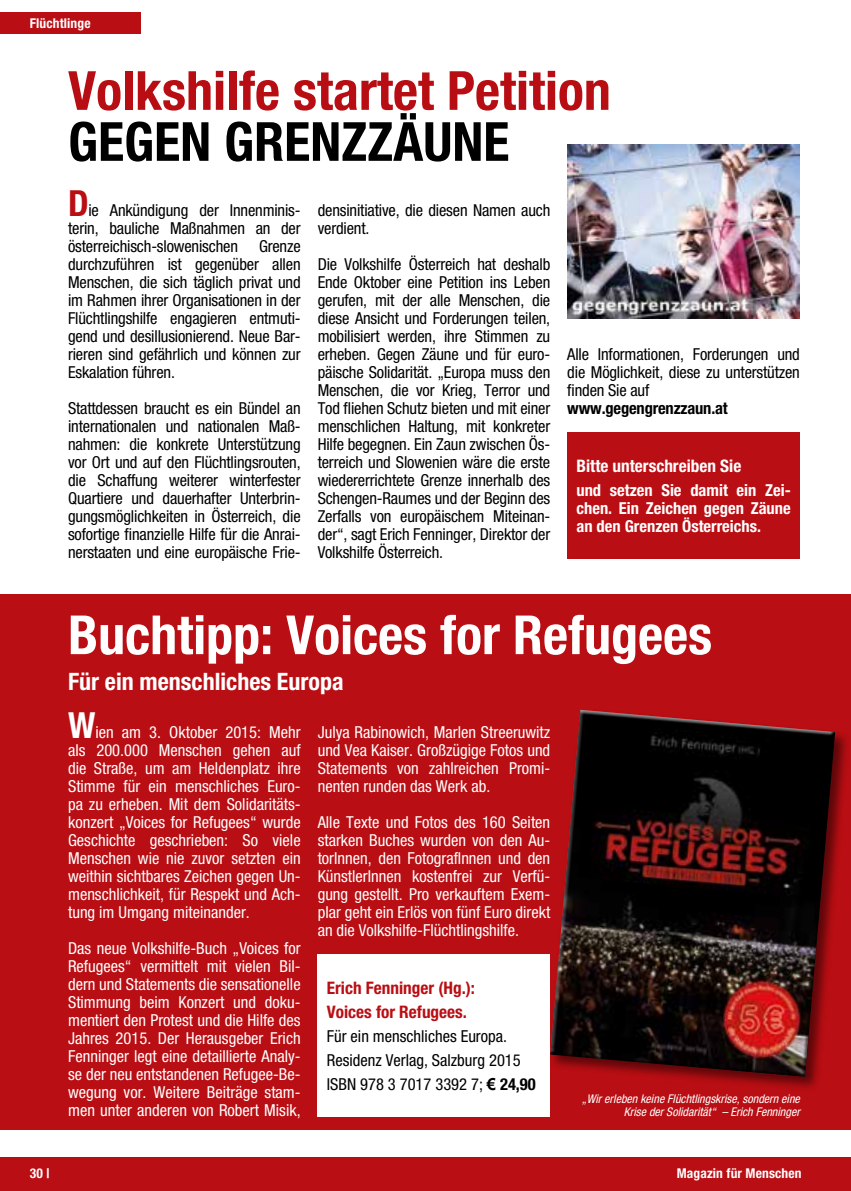
<style>
.page{position:relative;width:851px;height:1191px;background:#fff}
.page>*{position:absolute;margin:0;border:0;box-sizing:border-box;transform-origin:0 0}
.t1{font:700 condensed 54px "Helvetica Neue";color:#fff}
.t2{font:700 condensed 54px "Helvetica Neue";color:#b80e13}
.t3{font:700 condensed 54px "Helvetica Neue";color:#000}
.t4{font:700 condensed 24px "Helvetica Neue";color:#fff}
.t5{font:700 condensed 17.25px/24px "Helvetica Neue";color:#b90e13}
.t6{font:700 condensed 17.25px "Helvetica Neue";color:#fff}
.t7{font:condensed 16.5px/18px "Helvetica Neue";letter-spacing:-.01em;color:#000;text-align:justify}
.t8{font:condensed 16.5px/18px "Helvetica Neue";color:#fff;text-align:justify}
.t9{font:700 condensed 16.5px/18px "Helvetica Neue";color:#fff;text-align:justify}
.t10{font:700 condensed 16.5px "Helvetica Neue";letter-spacing:-.01em;color:#000}
.t11{font:700 condensed 13.5px "Helvetica Neue";letter-spacing:.01em;color:#fff}
.t12{font:italic condensed 12px/13.5px "Helvetica Neue";color:#fff;text-align:right}
.s1{font-weight:700;font-size:36px;color:#b90e13}
.s2{font-weight:700;font-size:36px}
.s3{font-family:"Arial";font-weight:700;font-stretch:normal}
.s4{font-weight:700}
</style>
<div class="page">
<div style="left:0;top:1157px;width:850px;height:34px;background:#b90e13"></div>
<div style="left:0;top:594px;width:850px;height:535px;background:#b90e13"></div>
<div style="left:0;top:13px;width:140px;height:21px;background:#b90e13"></div>
<div style="left:567px;top:432px;width:232px;height:126px;background:#b90e13"></div>
<img style="left:567px;top:144px;width:232px;height:174px">
<div style="left:317px;top:954px;width:233px;height:162px;background:#fff"></div>
<div style="left:548px;top:708px;width:301px;height:383px;background:#000;opacity:.5"></div>
<svg style="left:549px;top:708px;width:287px;height:370px;background:#39100f"></svg>
<p class="t11" style="left:30px;top:15px;width:62px">Flüchtlinge</p>
<h1 class="t2" style="left:68px;top:58px;width:544px">Volkshilfe startet Petition</h1>
<h1 class="t3" style="left:68px;top:109px;width:442px">GEGEN GRENZZÄUNE</h1>
<p class="t7" style="left:68px;top:201px;width:234px"><span class="s1">D</span>ie Ankündigung der Innenminis&shy;terin, bauliche Maßnahmen an der österreichisch-slowenischen</p>
<p class="t7" style="left:68px;top:237px;width:234px;text-indent:191px">Grenze durchzuführen ist gegenüber allen Menschen, die sich täglich privat und im Rahmen ihrer Organisationen in der Flüchtlingshilfe engagieren entmuti&shy;gend und desillusionierend. Neue Bar&shy;rieren sind gefährlich und können zur Eskalation führen.</p>
<p class="t7" style="left:68px;top:399px;width:234px">Stattdessen braucht es ein Bündel an internationalen und nationalen Maß&shy;nahmen: die konkrete Unterstützung vor Ort und auf den Flüchtlingsrouten, die Schaffung weiterer winterfester Quartiere und dauerhafter Unterbrin&shy;gungsmöglichkeiten in Österreich, die sofortige finanzielle Hilfe für die Anrai&shy;nerstaaten und eine europäische Frie-</p>
<p class="t7" style="left:317px;top:201px;width:234px">densinitiative, die diesen Namen auch verdient.</p>
<p class="t7" style="left:317px;top:255px;width:234px">Die Volkshilfe Österreich hat deshalb Ende Oktober eine Petition ins Leben gerufen, mit der alle Menschen, die diese Ansicht und Forderungen teilen, mobilisiert werden, ihre Stimmen zu erheben. Gegen Zäune und für euro&shy;päische Solidarität. „Europa muss den Menschen, die vor Krieg, Terror und Tod fliehen Schutz bieten und mit einer menschlichen Haltung, mit konkreter Hilfe begegnen. Ein Zaun zwischen Ös&shy;terreich und Slowenien wäre die erste wiedererrichtete Grenze innerhalb des Schengen-Raumes und der Beginn des Zerfalls von europäischem Miteinan&shy;der“, sagt Erich Fenninger, Direktor der Volkshilfe Österreich.</p>
<p class="t7" style="left:567px;top:345px;width:234px">Alle Informationen, Forderungen und die Möglichkeit, diese zu unterstützen finden Sie auf</p>
<p class="t10" style="left:567px;top:398px;width:162px">www.gegengrenzzaun.at</p>
<p class="t6" style="left:576px;top:455px;width:166px">Bitte unterschreiben Sie</p>
<p class="t9" style="left:576px;top:481px;width:216px">und setzen Sie damit ein Zei&shy;chen. Ein Zeichen gegen Zäune an den Grenzen Österreichs.</p>
<h1 class="t1" style="left:68px;top:602px;width:645px">Buchtipp: Voices for Refugees</h1>
<h2 class="t4" style="left:68px;top:667px;width:277px">Für ein menschliches Europa</h2>
<p class="t8" style="left:68px;top:723px;width:234px"><span class="s2">W</span>ien am 3. Oktober 2015: Mehr als 200.000 Menschen gehen auf die Straße, um am Heldenplatz ihre Stimme für ein menschliches Euro&shy;pa zu erheben. Mit dem Solidaritäts&shy;konzert „Voices for Refugees“ wurde Geschichte geschrieben: So viele Menschen wie nie zuvor setzten ein weithin sichtbares Zeichen gegen Un&shy;menschlichkeit, für Respekt und Ach&shy;tung im Umgang miteinander.</p>
<p class="t8" style="left:68px;top:939px;width:234px">Das neue Volkshilfe-Buch „Voices for Refugees“ vermittelt mit vielen Bil&shy;dern und Statements die sensationelle Stimmung beim Konzert und doku&shy;mentiert den Protest und die Hilfe des Jahres 2015. Der Herausgeber Erich Fenninger legt eine detaillierte Analy&shy;se der neu entstandenen Refugee-Be&shy;wegung vor. Weitere Beiträge stam&shy;men unter anderen von Robert Misik,</p>
<p class="t8" style="left:317px;top:723px;width:234px">Julya Rabinowich, Marlen Streeruwitz und Vea Kaiser. Großzügige Fotos und Statements von zahlreichen Promi&shy;nenten runden das Werk ab.</p>
<p class="t8" style="left:317px;top:813px;width:234px">Alle Texte und Fotos des 160 Seiten starken Buches wurden von den Au&shy;torInnen, den FotografInnen und den KünstlerInnen kostenfrei zur Verfü&shy;gung gestellt. Pro verkauftem Exem&shy;plar geht ein Erlös von fünf Euro direkt an die Volkshilfe-Flüchtlingshilfe.</p>
<p class="t5" style="left:327px;top:975px;width:150px">Erich Fenninger (Hg.):<br>Voices for Refugees.</p>
<p class="t7" style="left:327px;top:1024px;width:210px;line-height:24px;text-align:left">Für ein menschliches Europa.<br>Residenz Verlag, Salzburg 2015<br>ISBN 978 3 7017 3392 7; <span class="s3">€</span> <span class="s4">24,90</span></p>
<p class="t12" style="left:581px;top:1091px;width:219px">„Wir erleben keine Flüchtlingskrise, sondern eine<br>Krise der Solidarität“ – Erich Fenninger</p>
<p class="t11" style="left:30px;top:1165px;width:21px">30 |</p>
<p class="t11" style="left:676px;top:1165px;width:126px">Magazin für Menschen</p>
</div>
